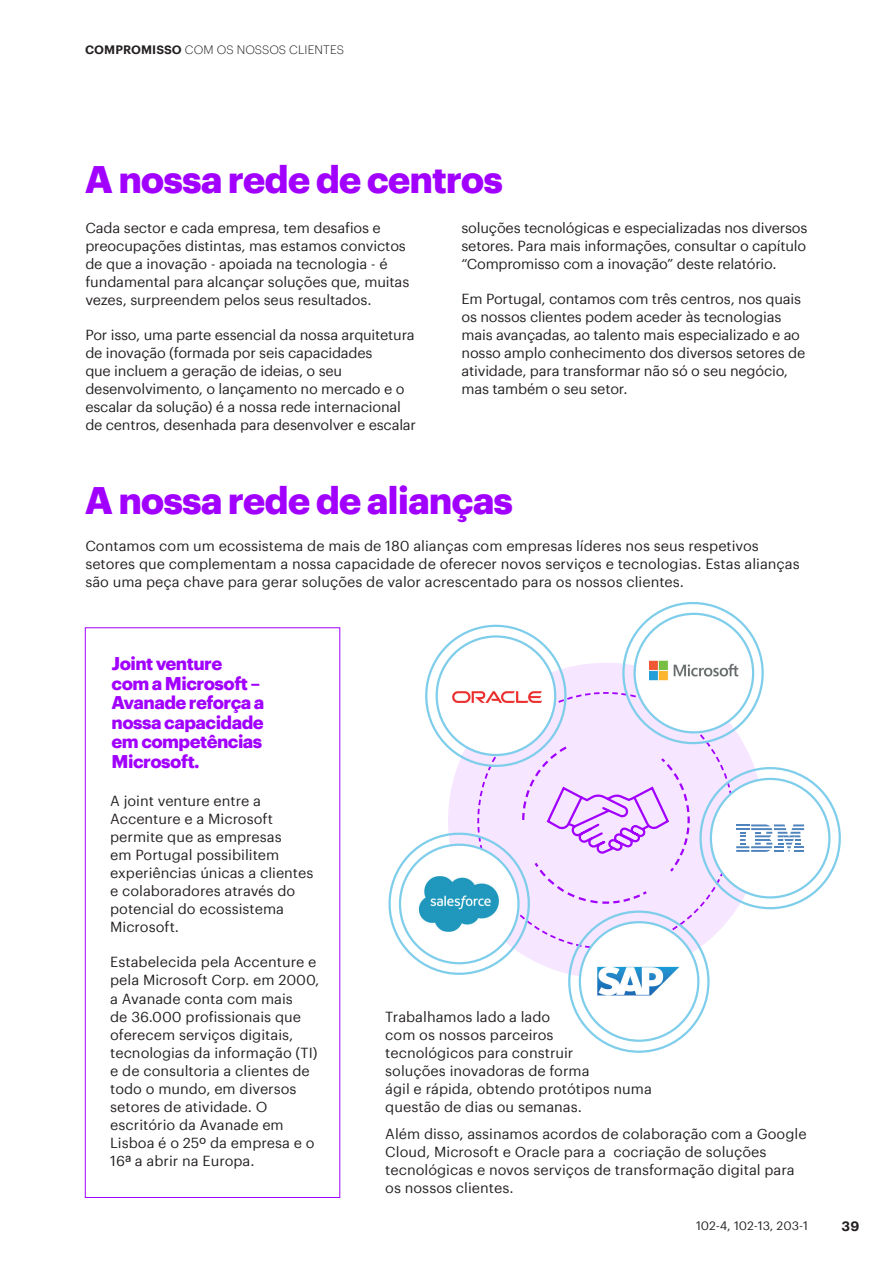
<style>
.page{position:relative;width:893px;height:1263px;background:#fff}
.page>*{position:absolute;margin:0;border:0;box-sizing:border-box;transform-origin:0 0}
.resaltado_gris{font:700 37.5px "Graphik";letter-spacing:-.03em;color:#a100ff}
.resaltado_gris-2{font:700 18px/19.5px "Graphik";letter-spacing:-.03em;color:#a100ff}
.resaltado_gris-3{font:14.25px/18px "Graphik";color:#231f20}
.t1{font:600 13.5px "Graphik";color:#231f20}
.t2{font:300 12px "Graphik";letter-spacing:.005em;color:#231f20}
.t3{font:12px "Graphik";color:#231f20}
.s1{font-weight:600}
</style>
<div class="page">
<img style="left:597px;top:982px;width:68px;height:14px">
<svg style="left:388px;top:602px;width:453px;height:380px"></svg>
<div style="left:85px;top:627px;width:255px;height:571px;border:1px solid #a100ff"></div>
<p class="t2" style="left:85px;top:41px;width:261px"><span class="s1">COMPROMISSO</span> COM OS NOSSOS CLIENTES</p>
<p class="resaltado_gris" style="left:85px;top:150px;width:420px">A nossa rede de centros</p>
<p class="resaltado_gris-3" style="left:85px;top:218px;width:326px">Cada sector e cada empresa, tem desafios e preocupações distintas, mas estamos convictos de que a inovação - apoiada na tecnologia - é fundamental para alcançar soluções que, muitas vezes, surpreendem pelos seus resultados.</p>
<p class="resaltado_gris-3" style="left:85px;top:325px;width:332px">Por isso, uma parte essencial da nossa arquitetura de inovação (formada por seis capacidades<br>que incluem a geração de ideias, o seu desenvolvimento, o lançamento no mercado e o escalar da solução) é a nossa rede internacional de centros, desenhada para desenvolver e escalar</p>
<p class="resaltado_gris-3" style="left:461px;top:218px;width:347px;text-align:justify">soluções tecnológicas e especializadas nos diversos setores. Para mais informações, consultar o capítulo “Compromisso com a inovação” deste relatório.</p>
<p class="resaltado_gris-3" style="left:461px;top:289px;width:345px">Em Portugal, contamos com três centros, nos quais os nossos clientes podem aceder às tecnologias mais avançadas, ao talento mais especializado e ao nosso amplo conhecimento dos diversos setores de atividade, para transformar não só o seu negócio, mas também o seu setor.</p>
<p class="resaltado_gris" style="left:85px;top:471px;width:430px">A nossa rede de alianças</p>
<p class="resaltado_gris-3" style="left:85px;top:535px;width:716px">Contamos com um ecossistema de mais de 180 alianças com empresas líderes nos seus respetivos setores que complementam a nossa capacidade de oferecer novos serviços e tecnologias. Estas alianças são uma peça chave para gerar soluções de valor acrescentado para os nossos clientes.</p>
<p class="resaltado_gris-2" style="left:112px;top:652px;width:154px">Joint venture com a Microsoft –<br>Avanade reforça a nossa capacidade em competências<br>Microsoft.</p>
<p class="resaltado_gris-3" style="left:110px;top:791px;width:205px">A joint venture entre a<br>Accenture e a Microsoft permite que as empresas<br>em Portugal possibilitem experiências únicas a clientes e colaboradores através do potencial do ecossistema<br>Microsoft.</p>
<p class="resaltado_gris-3" style="left:110px;top:952px;width:211px">Estabelecida pela Accenture e pela Microsoft Corp. em 2000, a Avanade conta com mais<br>de 36.000 profissionais que oferecem serviços digitais, tecnologias da informação (TI) e de consultoria a clientes de todo o mundo, em diversos setores de atividade. O escritório da Avanade em<br>Lisboa é o 25º da empresa e o<br>16ª a abrir na Europa.</p>
<p class="resaltado_gris-3" style="left:385px;top:1007px;width:268px">Trabalhamos lado a lado<br>com os nossos parceiros<br>tecnológicos para construir<br>soluções inovadoras de forma<br>ágil e rápida, obtendo protótipos numa questão de dias ou semanas.</p>
<p class="resaltado_gris-3" style="left:385px;top:1123px;width:423px">Além disso, assinamos acordos de colaboração com a Google Cloud, Microsoft e Oracle para a cocriação de soluções tecnológicas e novos serviços de transformação digital para os nossos clientes.</p>
<p class="t3" style="left:696px;top:1217px;width:113px">102-4, 102-13, 203-1</p>
<p class="t1" style="left:842px;top:1216px;width:19px">39</p>
</div>
